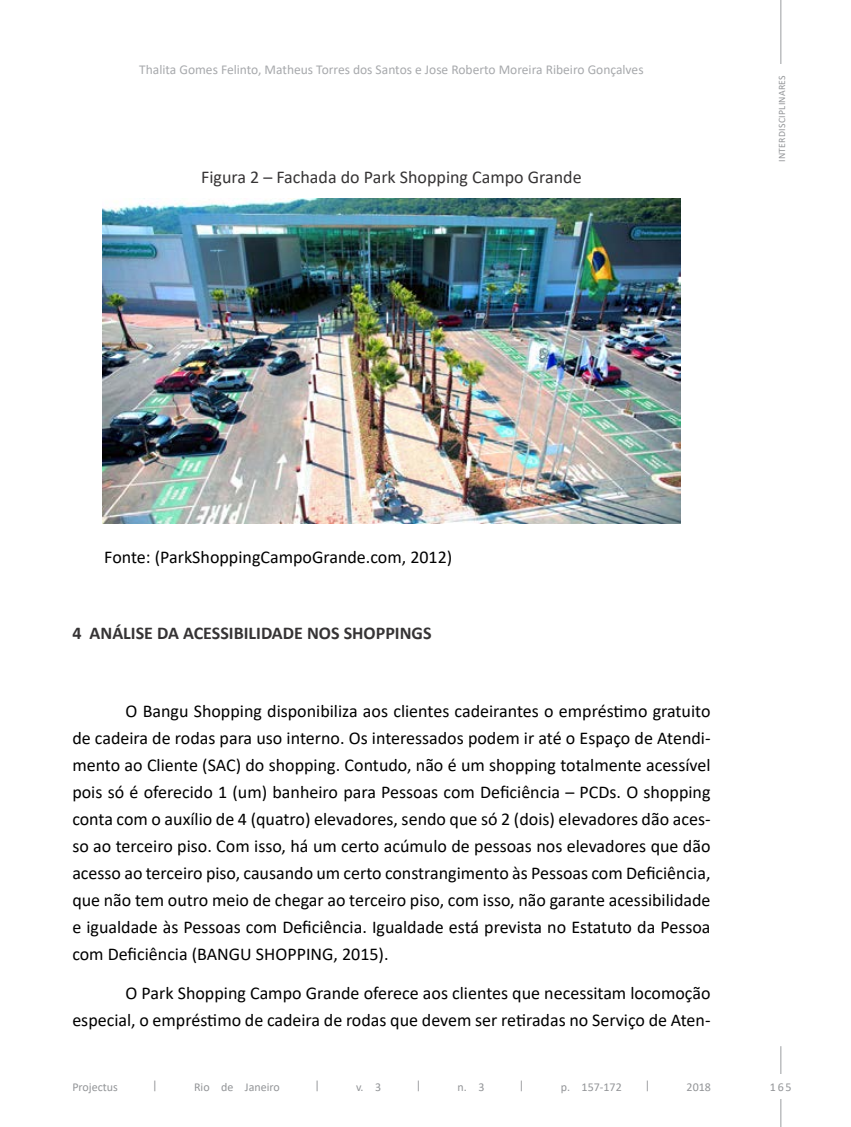
<style>
.page{position:relative;width:851px;height:1127px;background:#fff}
.page>*{position:absolute;margin:0;border:0;box-sizing:border-box;transform-origin:0 0}
.t1{font:18px/27px "Calibri";color:#000;text-align:justify}
.t2{font:18px "Calibri";color:#363435}
.t3{font:700 18px "Calibri";color:#363435}
.t4{font:13.5px "Calibri";color:#a7a9ac}
.t5{font:12px "Calibri";color:#939598}
.t6{font:9.75px "Calibri";letter-spacing:.03em;color:#939598}
</style>
<div class="page">
<hr style="left:779px;top:0;width:2px;height:157px;background:#bcbec0">
<hr style="left:779px;top:1046px;width:2px;height:81px;background:#bcbec0">
<div style="left:757px;top:1074px;width:47px;height:24px;background:#fff"></div>
<div style="left:777px;top:64px;width:8px;height:109px;background:#fff"></div>
<img style="left:103px;top:199px;width:577px;height:325px">
<p class="t4" style="left:139px;top:60px;width:505px">Thalita Gomes Felinto, Matheus Torres dos Santos e Jose Roberto Moreira Ribeiro Gonçalves</p>
<p class="t2" style="left:201px;top:165px;width:382px">Figura 2 – Fachada do Park Shopping Campo Grande</p>
<p class="t6" style="left:775px;top:162px;width:88px;rotate:-90deg">INTERDISCIPLINARES</p>
<p class="t1" style="left:104px;top:543px;width:349px">Fonte: (ParkShoppingCampoGrande.com, 2012)</p>
<p class="t3" style="left:72px;top:620px;width:361px">4 ANÁLISE DA ACESSIBILIDADE NOS SHOPPINGS</p>
<p class="t1" style="left:72px;top:697px;width:639px;text-indent:53px">O Bangu Shopping disponibiliza aos clientes cadeirantes o empréstimo gratuito de cadeira de rodas para uso interno. Os interessados podem ir até o Espaço de Atendi&shy;mento ao Cliente (SAC) do shopping. Contudo, não é um shopping totalmente acessível pois só é oferecido 1 (um) banheiro para Pessoas com Deficiência – PCDs. O shopping conta com o auxílio de 4 (quatro) elevadores, sendo que só 2 (dois) elevadores dão aces&shy;so ao terceiro piso. Com isso, há um certo acúmulo de pessoas nos elevadores que dão acesso ao terceiro piso, causando um certo constrangimento às Pessoas com Deficiência, que não tem outro meio de chegar ao terceiro piso, com isso, não garante acessibilidade e igualdade às Pessoas com Deficiência. Igualdade está prevista no Estatuto da Pessoa com Deficiência (BANGU SHOPPING, 2015).</p>
<p class="t1" style="left:72px;top:979px;width:639px;text-align:right">O Park Shopping Campo Grande oferece aos clientes que necessitam locomoção especial, o empréstimo de cadeira de rodas que devem ser retiradas no Serviço de Aten-</p>
<p class="t5" style="left:72px;top:1078px;width:47px">Projectus</p>
<p class="t5" style="left:152px;top:1077px;width:7px">|</p>
<p class="t5" style="left:194px;top:1078px;width:87px">Rio de Janeiro</p>
<p class="t5" style="left:314px;top:1077px;width:7px">|</p>
<p class="t5" style="left:356px;top:1078px;width:27px">v. 3</p>
<p class="t5" style="left:415px;top:1077px;width:7px">|</p>
<p class="t5" style="left:457px;top:1078px;width:28px">n. 3</p>
<p class="t5" style="left:519px;top:1077px;width:7px">|</p>
<p class="t5" style="left:560px;top:1078px;width:62px">p. 157-172</p>
<p class="t5" style="left:644px;top:1077px;width:7px">|</p>
<p class="t5" style="left:686px;top:1078px;width:26px">2018</p>
<p class="t5" style="left:769px;top:1078px;width:23px">165</p>
</div>
